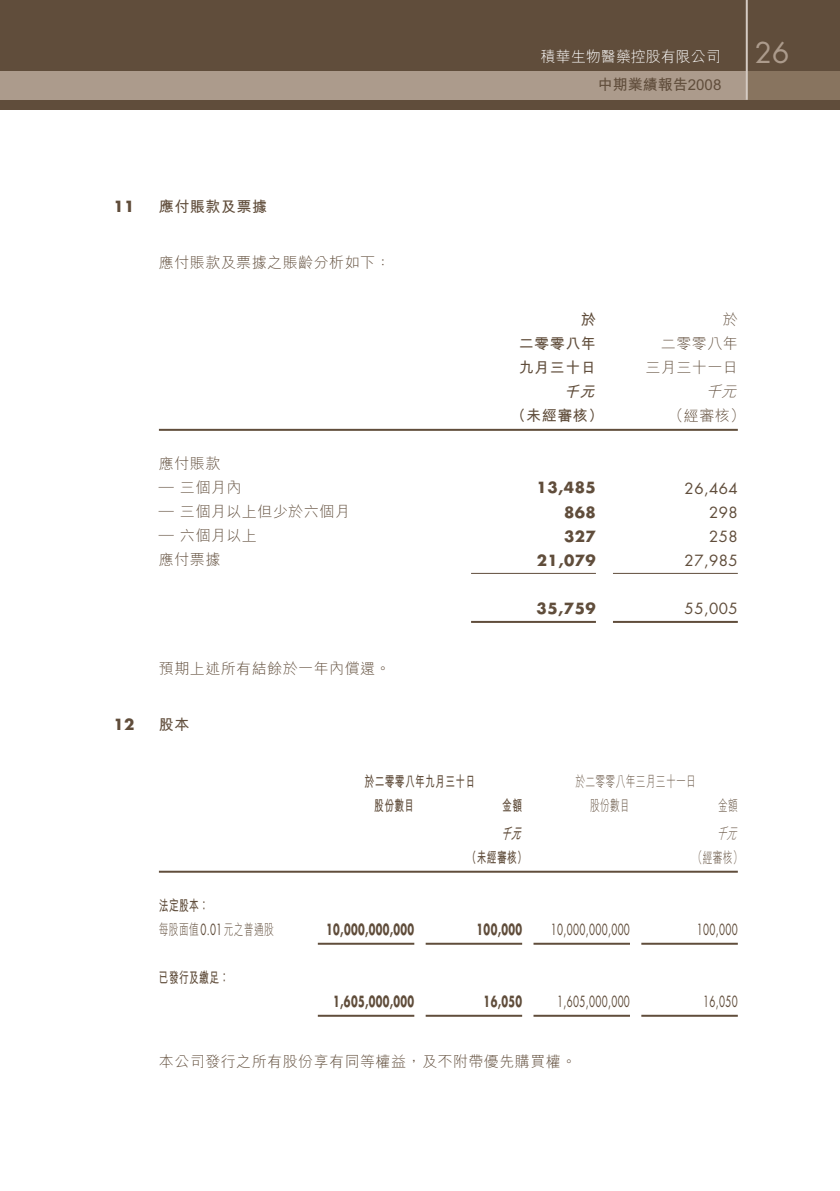
<style>
.page{position:relative;width:840px;height:1191px;background:#fff}
.page>*{position:absolute;margin:0;border:0;box-sizing:border-box;transform-origin:0 0}
.t1{font:15px/24px "M Hei HK Light E Ten B5 H";letter-spacing:.03em;color:#604d3b;text-align:right}
.t2{font:700 15px "Futura";letter-spacing:.035em;color:#604d3b;scale:.65 1}
.t3{font:15px "Futura";letter-spacing:.03em;color:#604d3b;scale:.65 1}
.t4{font:15px "M Hei HK Light E Ten B5 H";letter-spacing:.03em;color:#604d3b;scale:.65 1}
.t5{font:15px "M Hei HK Bold E Ten B5 H";letter-spacing:.035em;color:#604d3b;scale:.65 1}
.t6{font:700 15px "Futura";letter-spacing:.035em;color:#604d3b}
.t7{font:15px/24px "M Hei HK Bold E Ten B5 H";letter-spacing:.035em;color:#604d3b;text-align:justify}
.t8{font:15px "Futura";letter-spacing:.03em;color:#604d3b}
.t9{font:15px "M Hei HK Light E Ten B5 H";color:#fff}
.t10{font:15px "M Hei HK Bold E Ten B5 H";color:#604d3b}
.t11{font:italic 15px "M Hei HK Bold E Ten B5 H";color:#604d3b}
.t12{font:italic 15px "M Hei HK Light E Ten B5 H";color:#604d3b}
.t13{font:italic 15px "M Hei HK Bold E Ten B5 H";color:#604d3b;scale:.65 1}
.t14{font:italic 15px "M Hei HK Light E Ten B5 H";color:#604d3b;scale:.65 1}
.s1{font-family:"Futura";font-size:28px;color:#ac9b8c}
.s2{font-family:"Futura"}
</style>
<div class="page">
<div style="left:0;top:0;width:839px;height:109px;background:#604d3b"></div>
<div style="left:0;top:72px;width:839px;height:28px;background:#ac9b8c"></div>
<div style="left:746px;top:72px;width:93px;height:28px;background:#88745f"></div>
<hr style="left:745px;top:0;width:2px;height:100px;background:#d5cbc3">
<hr style="left:159px;top:429px;width:578px;height:2px;background:#604d3b">
<hr style="left:471px;top:573px;width:124px;height:1px;background:#604d3b">
<hr style="left:612px;top:573px;width:125px;height:1px;background:#604d3b">
<hr style="left:471px;top:621px;width:124px;height:2px;background:#604d3b">
<hr style="left:612px;top:621px;width:125px;height:2px;background:#604d3b">
<hr style="left:159px;top:870px;width:578px;height:2px;background:#604d3b">
<hr style="left:317px;top:942px;width:97px;height:2px;background:#604d3b">
<hr style="left:425px;top:942px;width:97px;height:2px;background:#604d3b">
<hr style="left:533px;top:942px;width:96px;height:2px;background:#604d3b">
<hr style="left:641px;top:942px;width:96px;height:2px;background:#604d3b">
<hr style="left:317px;top:1014px;width:97px;height:2px;background:#604d3b">
<hr style="left:425px;top:1014px;width:97px;height:2px;background:#604d3b">
<hr style="left:533px;top:1014px;width:96px;height:2px;background:#604d3b">
<hr style="left:641px;top:1014px;width:96px;height:2px;background:#604d3b">
<p class="t6" style="left:113px;top:199px;width:23px">11</p>
<p class="t7" style="left:159px;top:196px;width:110px">應付賬款及票據</p>
<p class="t1" style="left:159px;top:252px;width:233px">應付賬款及票據之賬齡分析如下：</p>
<p class="t9" style="left:540px;top:51px;width:250px">積華生物醫藥控股有限公司 <span class="s1">26</span></p>
<p class="t10" style="left:597px;top:79px;width:125px">中期業績報告2008</p>
<p class="t7" style="left:518px;top:310px;width:79px;text-indent:62px">於二零零八年九月三十日</p>
<p class="t1" style="left:645px;top:310px;width:94px">於<br>二零零八年三月三十一日</p>
<p class="t11" style="left:563px;top:386px;width:36px">千元</p>
<p class="t12" style="left:705px;top:386px;width:36px">千元</p>
<p class="t7" style="left:510px;top:406px;width:94px">（未經審核）</p>
<p class="t1" style="left:668px;top:406px;width:78px">（經審核）</p>
<p class="t1" style="left:159px;top:454px;width:63px">應付賬款</p>
<p class="t1" style="left:159px;top:478px;width:84px">— 三個月內</p>
<p class="t6" style="left:536px;top:481px;width:61px">13,485</p>
<p class="t8" style="left:684px;top:481px;width:55px">26,464</p>
<p class="t1" style="left:159px;top:502px;width:192px">— 三個月以上但少於六個月</p>
<p class="t6" style="left:563px;top:505px;width:33px">868</p>
<p class="t8" style="left:708px;top:505px;width:30px">298</p>
<p class="t1" style="left:159px;top:526px;width:99px">— 六個月以上</p>
<p class="t6" style="left:563px;top:529px;width:33px">327</p>
<p class="t8" style="left:708px;top:529px;width:30px">258</p>
<p class="t1" style="left:159px;top:550px;width:63px">應付票據</p>
<p class="t6" style="left:536px;top:553px;width:61px">21,079</p>
<p class="t8" style="left:684px;top:553px;width:55px">27,985</p>
<p class="t6" style="left:536px;top:601px;width:61px">35,759</p>
<p class="t8" style="left:684px;top:601px;width:55px">55,005</p>
<p class="t1" style="left:159px;top:658px;width:233px">預期上述所有結餘於一年內償還。</p>
<p class="t6" style="left:113px;top:717px;width:23px">12</p>
<p class="t7" style="left:159px;top:714px;width:32px">股本</p>
<p class="t5" style="left:364px;top:776px;width:172px">於二零零八年九月三十日</p>
<p class="t4" style="left:575px;top:776px;width:187px">於二零零八年三月三十一日</p>
<p class="t5" style="left:374px;top:800px;width:63px">股份數目</p>
<p class="t5" style="left:502px;top:800px;width:32px">金額</p>
<p class="t4" style="left:589px;top:800px;width:63px">股份數目</p>
<p class="t4" style="left:717px;top:800px;width:32px">金額</p>
<p class="t13" style="left:500px;top:828px;width:38px">千元</p>
<p class="t14" style="left:716px;top:828px;width:38px">千元</p>
<p class="t5" style="left:466px;top:852px;width:94px">（未經審核）</p>
<p class="t4" style="left:692px;top:852px;width:78px">（經審核）</p>
<p class="t5" style="left:159px;top:900px;width:79px">法定股本：</p>
<p class="t4" style="left:159px;top:924px;width:178px">每股面值<span class="s2">0.01</span>元之普通股</p>
<p class="t2" style="left:326px;top:923px;width:137px">10,000,000,000</p>
<p class="t2" style="left:476px;top:923px;width:71px">100,000</p>
<p class="t3" style="left:550px;top:923px;width:123px">10,000,000,000</p>
<p class="t3" style="left:696px;top:923px;width:64px">100,000</p>
<p class="t5" style="left:159px;top:972px;width:110px">已發行及繳足：</p>
<p class="t2" style="left:333px;top:995px;width:126px">1,605,000,000</p>
<p class="t2" style="left:483px;top:995px;width:61px">16,050</p>
<p class="t3" style="left:557px;top:995px;width:113px">1,605,000,000</p>
<p class="t3" style="left:702px;top:995px;width:55px">16,050</p>
<p class="t1" style="left:159px;top:1051px;width:419px">本公司發行之所有股份享有同等權益，及不附帶優先購買權。</p>
</div>
